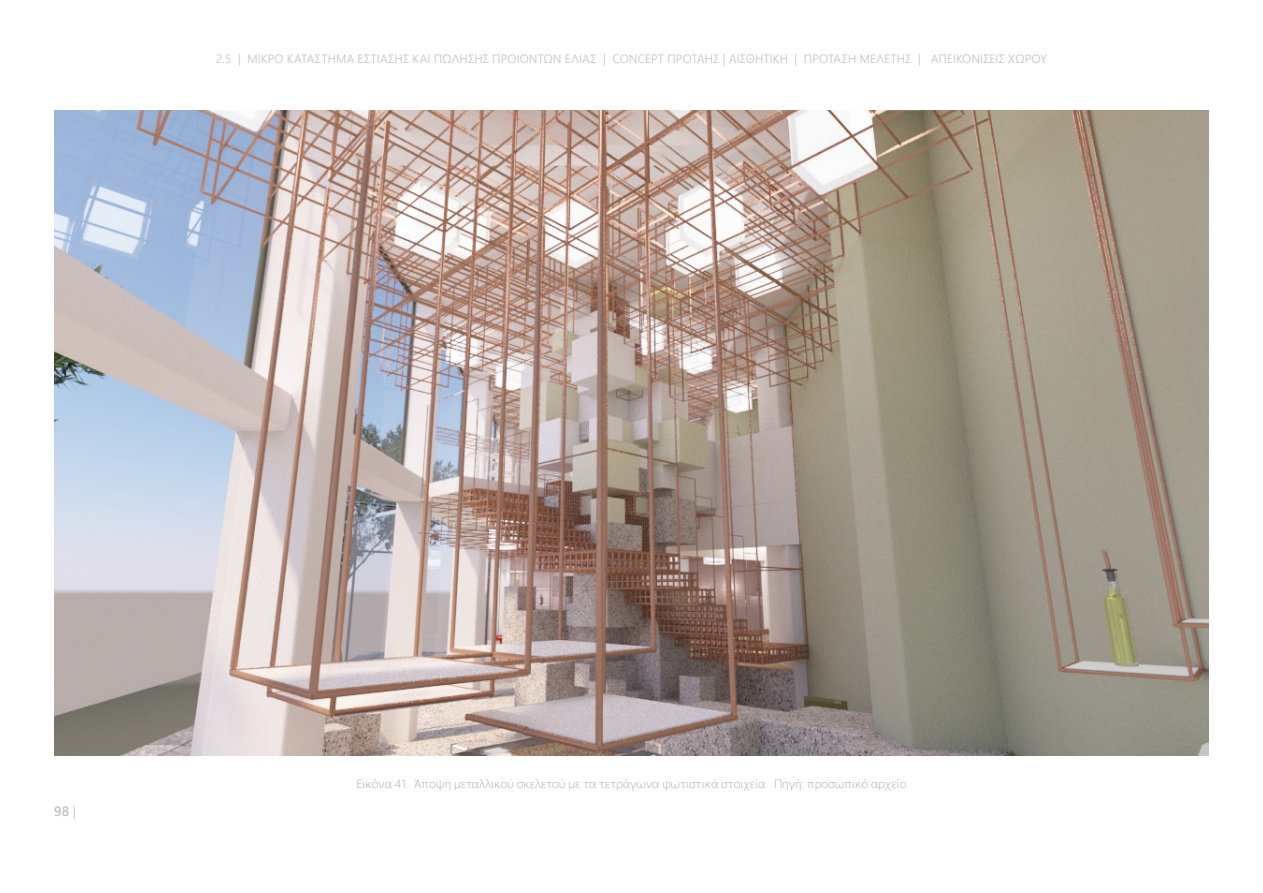
<style>
.page{position:relative;width:1263px;height:893px;background:#fff}
.page>*{position:absolute;margin:0;border:0;box-sizing:border-box;transform-origin:0 0}
.t1{font:600 13.5px "Yu Gothic UI";color:#bec0c2}
.t2{font:300 12px "Yu Gothic UI";letter-spacing:.01em;color:#bec0c2}
.t3{font:300 12px "Yu Gothic UI";color:#aaacaf}
.s1{font-weight:300}
</style>
<div class="page">
<img style="left:54px;top:110px;width:1155px;height:646px">
<p class="t2" style="left:216px;top:47px;width:313px">2.5 | Μικρο καταστημα εστιασησ και πωλησησ προιΟντ</p>
<p class="t2" style="left:544px;top:47px;width:133px">ων ελιασ | CONCEPT ΠΡΟ</p>
<p class="t2" style="left:692px;top:47px;width:14px">ΤΑΗΣ</p>
<p class="t2" style="left:723px;top:47px;width:302px">| ΑΙΣΘΗΤΙ ΚΗ | προταση μ ελετης | Απεικονίσεις ΧΩΡΟΥ</p>
<p class="t1" style="left:54px;top:804px;width:23px">98 <span class="s1">|</span></p>
<p class="t3" style="left:357px;top:773px;width:551px">Εικόνα 41. Άποψη μεταλλικού σκελετού με τα τετράγωνα φωτιστικά στοιχεία Πηγή: προσωπικό αρχείο</p>
</div>
